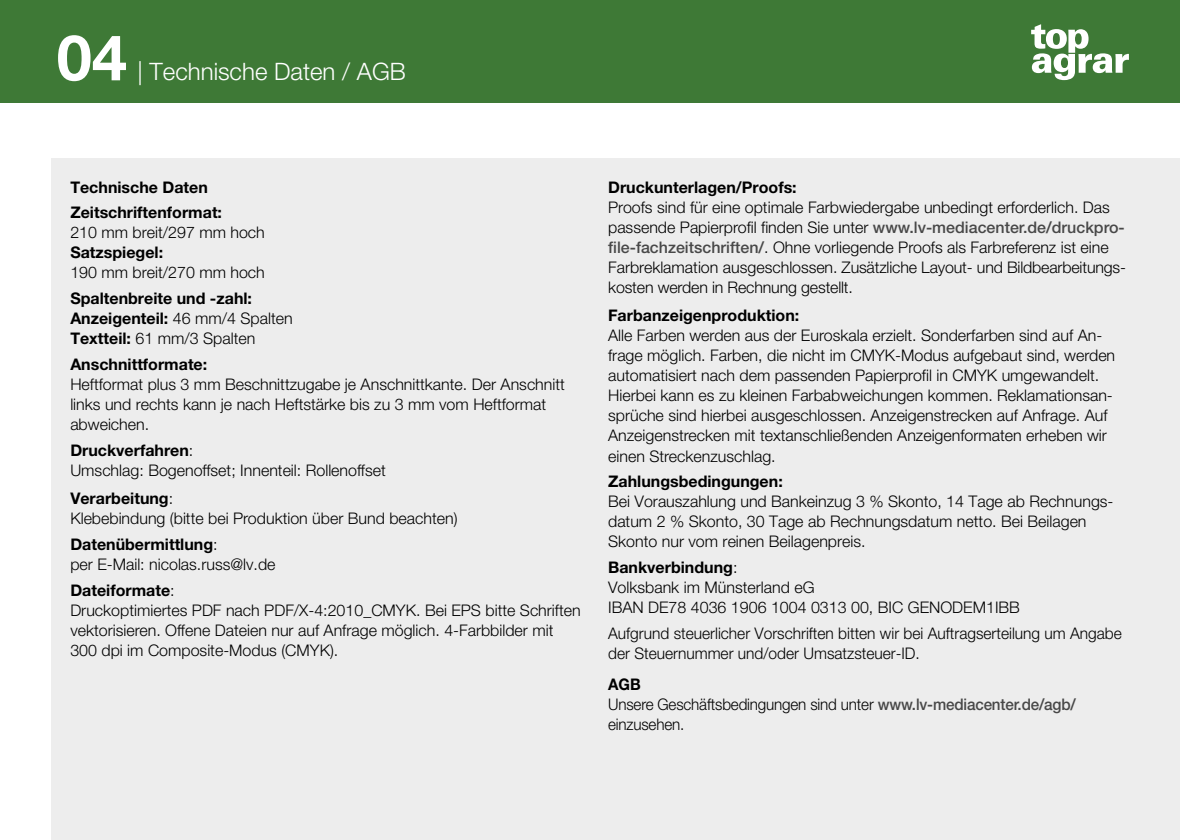
<style>
.page{position:relative;width:1180px;height:840px;background:#fff}
.page>*{position:absolute;margin:0;border:0;box-sizing:border-box;transform-origin:0 0}
.t1{font:700 63.2px "Helvetica Neue LT Pro";color:#fff}
.t2{font:300 24px "Helvetica Neue LT Pro";color:#fff}
.t3{font:300 16px/20px "Helvetica Neue LT Pro";color:#000}
.t4{font:700 16px/20px "Helvetica Neue LT Pro";color:#000}
.t5{font:300 16px/20px "Helvetica Neue LT Pro";color:#000;scale:.95 1}
.s1{font-weight:300}
.s2{font-weight:700}
.s3{font-weight:500;color:#484848}
</style>
<div class="page">
<div style="left:0;top:0;width:1179px;height:103px;background:#3e7936"></div>
<svg style="left:1031px;top:24px;width:97px;height:56px"></svg>
<div style="left:51px;top:159px;width:1128px;height:680px;background:#ededed"></div>
<h1 class="t1" style="left:57px;top:18px;width:72px">04</h1>
<h2 class="t2" style="left:137px;top:56px;width:270px">| Technische Daten / AGB</h2>
<p class="t4" style="left:70px;top:174px;width:153px;line-height:25.6px">Technische Daten<br>Zeitschriftenformat:</p>
<p class="t3" style="left:70px;top:222px;width:196px">210 mm breit/297 mm hoch</p>
<p class="t4" style="left:70px;top:242px;width:94px">Satzspiegel:</p>
<p class="t3" style="left:70px;top:262px;width:196px">190 mm breit/270 mm hoch</p>
<p class="t4" style="left:70px;top:288px;width:224px">Spaltenbreite und -zahl:<br>Anzeigenteil: <span class="s1">46 mm/4 Spalten<br></span>Textteil: <span class="s1">61 mm/3 Spalten</span></p>
<p class="t4" style="left:70px;top:353px;width:138px">Anschnittformate:</p>
<p class="t3" style="left:70px;top:373px;width:496px">Heftformat plus 3 mm Beschnittzugabe je Anschnittkante. Der Anschnitt links und rechts kann je nach Heftstärke bis zu 3 mm vom Heftformat abweichen.</p>
<p class="t3" style="left:70px;top:439px;width:317px"><span class="s2">Druckverfahren</span>:<br>Umschlag: Bogenoffset; Innenteil: Rollenoffset</p>
<p class="t3" style="left:70px;top:488px;width:389px"><span class="s2">Verarbeitung</span>:<br>Klebebindung (bitte bei Produktion über Bund beachten)</p>
<p class="t3" style="left:70px;top:533px;width:207px"><span class="s2">Datenübermittlung</span>:<br>per E-Mail: nicolas.russ@lv.de</p>
<p class="t3" style="left:70px;top:579px;width:512px"><span class="s2">Dateiformate</span>:<br>Druckoptimiertes PDF nach PDF/X-4:2010_CMYK. Bei EPS bitte Schriften vektorisieren. Offene Dateien nur auf Anfrage möglich. 4-Farbbilder mit 300 dpi im Composite-Modus (CMYK).</p>
<p class="t4" style="left:608px;top:176px;width:190px">Druckunterlagen/Proofs:</p>
<p class="t3" style="left:608px;top:196px;width:519px">Proofs sind für eine optimale Farbwiedergabe unbedingt erforderlich. Das passende Papierprofil finden Sie unter <span class="s3">www.lv-mediacenter.de/druckpro&shy;file-fachzeitschriften/</span>. Ohne vorliegende Proofs als Farbreferenz ist eine Farbreklamation ausgeschlossen. Zusätzliche Layout- und Bildbearbeitungs&shy;kosten werden in Rechnung gestellt.</p>
<p class="t4" style="left:608px;top:305px;width:193px">Farbanzeigenproduktion:</p>
<p class="t3" style="left:608px;top:325px;width:508px">Alle Farben werden aus der Euroskala erzielt. Sonderfarben sind auf An&shy;frage möglich. Farben, die nicht im CMYK-Modus aufgebaut sind, werden automatisiert nach dem passenden Papierprofil in CMYK umgewandelt.<br>Hierbei kann es zu kleinen Farbabweichungen kommen. Reklamationsan&shy;sprüche sind hierbei ausgeschlossen. Anzeigenstrecken auf Anfrage. Auf Anzeigenstrecken mit textanschließenden Anzeigenformaten erheben wir einen Streckenzuschlag.</p>
<p class="t4" style="left:608px;top:470px;width:176px">Zahlungsbedingungen:</p>
<p class="t3" style="left:608px;top:491px;width:507px">Bei Vorauszahlung und Bankeinzug 3 % Skonto, 14 Tage ab Rechnungs&shy;datum 2 % Skonto, 30 Tage ab Rechnungsdatum netto. Bei Beilagen<br>Skonto nur vom reinen Beilagenpreis.</p>
<p class="t3" style="left:608px;top:556px;width:413px"><span class="s2">Bankverbindung</span>:<br>Volksbank im Münsterland eG<br>IBAN DE78 4036 1906 1004 0313 00, BIC GENODEM1IBB</p>
<p class="t3" style="left:608px;top:622px;width:515px">Aufgrund steuerlicher Vorschriften bitten wir bei Auftragserteilung um Angabe der Steuernummer und/oder Umsatzsteuer-ID.</p>
<p class="t5" style="left:608px;top:673px;width:494px"><span class="s2">AGB<br></span>Unsere Geschäftsbedingungen sind unter <span class="s3">www.lv-mediacenter.de/agb/ </span>einzusehen.</p>
</div>
